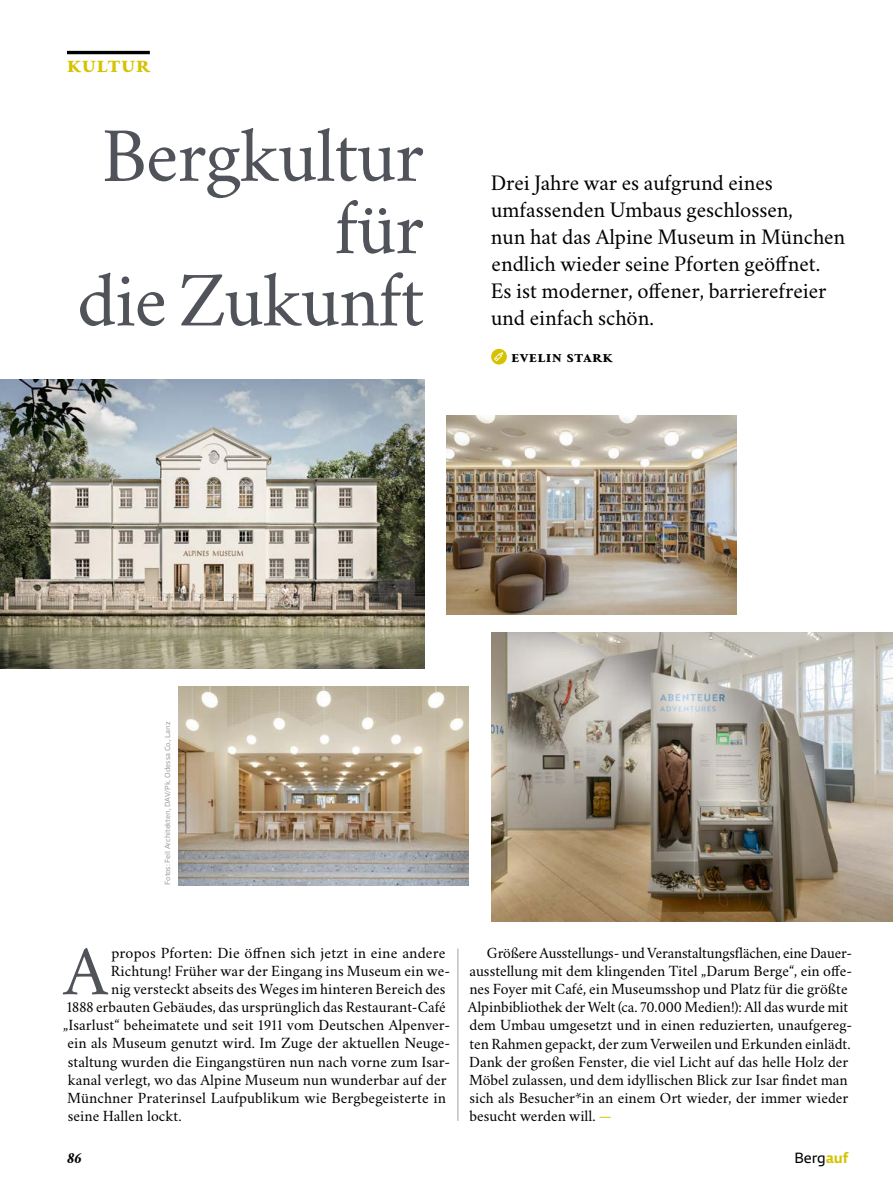
<style>
.page{position:relative;width:893px;height:1191px;background:#fff}
.page>*{position:absolute;margin:0;border:0;box-sizing:border-box;transform-origin:0 0}
.t1{font:78px/72.3px "Crimson Tirol";letter-spacing:-.015em;color:#50535a;text-align:right}
.t2{font:71.7px "Crimson Tirol";color:#50535a}
.t3{font:700 25.5px "Crimson Tirol";color:#d6c300}
.t4{font:22.5px/27.2px "Crimson Tirol";letter-spacing:-.005em;color:#000}
.t5{font:700 18px "Crimson Tirol";letter-spacing:.015em;color:#000}
.t6{font:15.75px/18px "Crimson Tirol";color:#000}
.t7{font:italic 700 15.75px "Crimson Tirol";color:#000}
.t8{font:15px "Qubo";color:#000}
.t9{font:7.5px "Qubo";letter-spacing:.005em;color:#a0a1a8}
.s1{color:#d6c300}
.s2{font-weight:700;color:#d6c300}
</style>
<div class="page">
<hr style="left:458px;top:948px;width:1px;height:172px;background:#a0a1a8">
<img style="left:0;top:379px;width:424px;height:290px">
<img style="left:491px;top:632px;width:402px;height:290px">
<img style="left:446px;top:416px;width:291px;height:198px">
<img style="left:179px;top:687px;width:290px;height:198px">
<svg style="left:491px;top:349px;width:16px;height:15px"></svg>
<hr style="left:67px;top:51px;width:83px;height:3px;background:#000">
<h3 class="t3" style="left:67px;top:45px;width:85px">kultur</h3>
<h1 class="t1" style="left:77px;top:114px;width:349px">Bergkultur für<br>die Zukunft</h1>
<h3 class="t4" style="left:491px;top:167px;width:356px">Drei Jahre war es aufgrund eines umfassenden Umbaus geschlossen,<br>nun hat das Alpine Museum in München endlich wieder seine Pforten geöffnet.<br>Es ist moderner, offener, barrierefreier und einfach schön.</h3>
<p class="t5" style="left:511px;top:342px;width:103px">Evelin Stark</p>
<p class="t9" style="left:163px;top:884px;width:164px;rotate:-90deg">Fotos: Feil Architekten, DAV/Pk. Odessa Co., Lanz</p>
<h2 class="t2" style="left:64px;top:922px;width:45px">A</h2>
<p class="t6" style="left:111px;top:943px;width:336px">propos Pforten: Die öffnen sich jetzt in eine andere</p>
<p class="t6" style="left:111px;top:961px;width:341px">Richtung! Früher war der Eingang ins Museum ein we-</p>
<p class="t6" style="left:111px;top:979px;width:336px">nig versteckt abseits des Weges im hinteren Bereich des</p>
<p class="t6" style="left:67px;top:997px;width:381px">1888 erbauten Gebäudes, das ursprünglich das Restaurant-Café</p>
<p class="t6" style="left:63px;top:1015px;width:389px">„Isarlust“ beheimatete und seit 1911 vom Deutschen Alpenver-</p>
<p class="t6" style="left:68px;top:1033px;width:384px">ein als Museum genutzt wird. Im Zuge der aktuellen Neuge-</p>
<p class="t6" style="left:68px;top:1051px;width:384px">staltung wurden die Eingangstüren nun nach vorne zum Isar-</p>
<p class="t6" style="left:68px;top:1069px;width:380px">kanal verlegt, wo das Alpine Museum nun wunderbar auf der</p>
<p class="t6" style="left:67px;top:1087px;width:380px">Münchner Praterinsel Laufpublikum wie Bergbegeisterte in</p>
<p class="t6" style="left:68px;top:1105px;width:115px">seine Hallen lockt.</p>
<p class="t6" style="left:468px;top:943px;width:386px;text-indent:19px">Größere Ausstellungs- und Veranstaltungsflächen, eine Dauer&shy;ausstellung mit dem klingenden Titel „Darum Berge“, ein offe&shy;nes Foyer mit Café, ein Museumsshop und Platz für die größte Alpinbibliothek der Welt (ca. 70.000 Medien!): All das wurde mit dem Umbau umgesetzt und in einen reduzierten, unaufgereg&shy;ten Rahmen gepackt, der zum Verweilen und Erkunden einlädt.<br>Dank der großen Fenster, die viel Licht auf das helle Holz der Möbel zulassen, und dem idyllischen Blick zur Isar findet man sich als Besucher*in an einem Ort wieder, der immer wieder besucht werden will. <span class="s1">—</span></p>
<p class="t7" style="left:67px;top:1147px;width:16px">86</p>
<p class="t8" style="left:794px;top:1147px;width:55px">Berg<span class="s2">auf</span></p>
</div>
